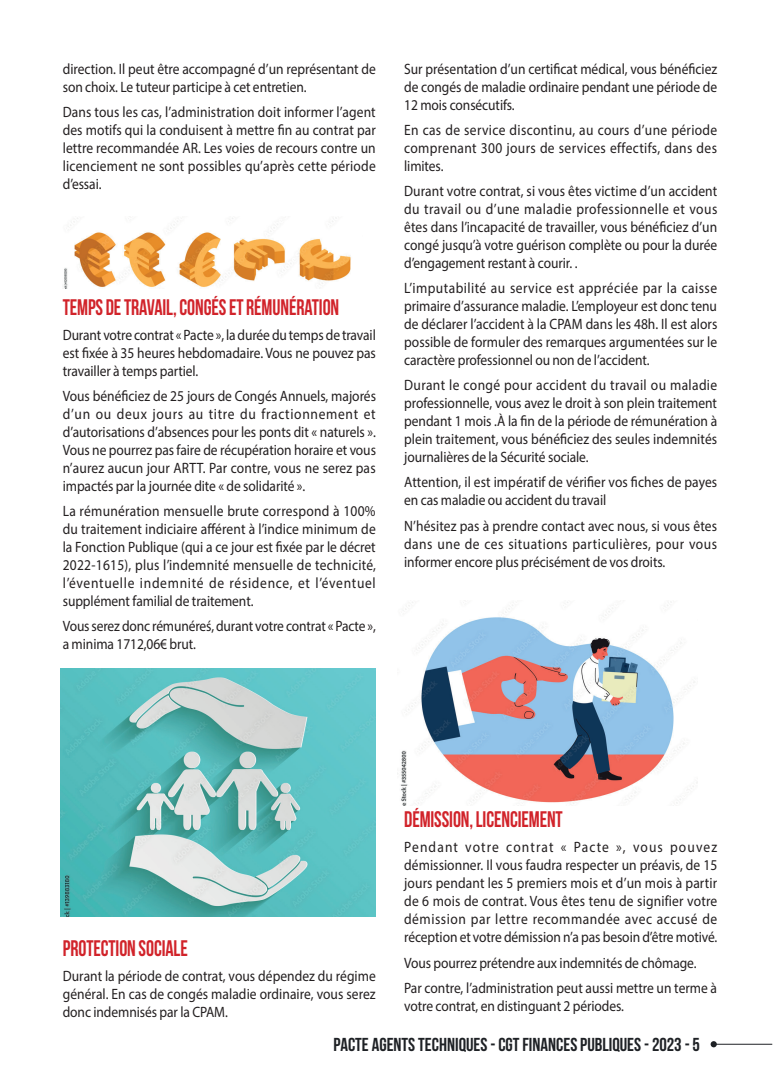
<style>
.page{position:relative;width:780px;height:1088px;background:#fff}
.page>*{position:absolute;margin:0;border:0;box-sizing:border-box;transform-origin:0 0}
.t1{font:700 22.5px "Bebas Neue";letter-spacing:-.005em;color:#d1232a;scale:.9 1}
.t2{font:700 18.75px "Bebas Neue";color:#1e2125}
.t3{font:15px/18px "Myriad Pro";letter-spacing:-.005em;color:#231f20;text-align:justify;scale:.9 1}
</style>
<div class="page">
<hr style="left:716px;top:1044px;width:56px;height:1px;background:#1e2125">
<svg style="left:710px;top:1041px;width:6px;height:6px"></svg>
<img style="left:64px;top:217px;width:287px;height:72px">
<img style="left:61px;top:669px;width:315px;height:247px">
<img style="left:397px;top:601px;width:300px;height:205px">
<p class="t3" style="left:63px;top:60px;width:349px">direction. Il peut être accompagné d’un représentant de son choix. Le tuteur participe à cet entretien.</p>
<p class="t3" style="left:63px;top:103px;width:349px">Dans tous les cas, l’administration doit informer l’agent des motifs qui la conduisent à mettre fin au contrat par lettre recommandée AR. Les voies de recours contre un licenciement ne sont possibles qu’après cette période d’essai.</p>
<h1 class="t1" style="left:63px;top:295px;width:309px">TEMPS DE TRAVAIL, CONGÉS ET RÉMUNÉRATION</h1>
<p class="t3" style="left:63px;top:326px;width:349px">Durant votre contrat « Pacte », la durée du temps de travail est fixée à 35 heures hebdomadaire. Vous ne pouvez pas travailler à temps partiel.</p>
<p class="t3" style="left:63px;top:387px;width:349px">Vous bénéficiez de 25 jours de Congés Annuels, majorés d’un ou deux jours au titre du fractionnement et d’autorisations d’absences pour les ponts dit « naturels ».<br>Vous ne pourrez pas faire de récupération horaire et vous n’aurez aucun jour ARTT. Par contre, vous ne serez pas impactés par la journée dite « de solidarité ».</p>
<p class="t3" style="left:63px;top:502px;width:349px">La rémunération mensuelle brute correspond à 100% du traitement indiciaire afférent à l’indice minimum de la Fonction Publique (qui a ce jour est fixée par le décret 2022-1615), plus l’indemnité mensuelle de technicité, l’éventuelle indemnité de résidence, et l’éventuel supplément familial de traitement.</p>
<p class="t3" style="left:63px;top:617px;width:349px">Vous serez donc rémunéreś, durant votre contrat « Pacte », a minima 1712,06€ brut.</p>
<p class="t3" style="left:404px;top:60px;width:349px">Sur présentation d’un certificat médical, vous bénéficiez de congés de maladie ordinaire pendant une période de 12 mois consécutifs.</p>
<p class="t3" style="left:404px;top:121px;width:349px">En cas de service discontinu, au cours d’une période comprenant 300 jours de services effectifs, dans des limites.</p>
<p class="t3" style="left:404px;top:182px;width:349px">Durant votre contrat, si vous êtes victime d’un accident du travail ou d’une maladie professionnelle et vous êtes dans l’incapacité de travailler, vous bénéficiez d’un congé jusqu’à votre guérison complète ou pour la durée d’engagement restant à courir. .</p>
<p class="t3" style="left:404px;top:279px;width:349px">L’imputabilité au service est appréciée par la caisse primaire d’assurance maladie. L’employeur est donc tenu de déclarer l’accident à la CPAM dans les 48h. Il est alors possible de formuler des remarques argumentées sur le caractère professionnel ou non de l’accident.</p>
<p class="t3" style="left:404px;top:376px;width:349px">Durant le congé pour accident du travail ou maladie professionnelle, vous avez le droit à son plein traitement pendant 1 mois .À la fin de la période de rémunération à plein traitement, vous bénéficiez des seules indemnités journalières de la Sécurité sociale.</p>
<p class="t3" style="left:404px;top:473px;width:349px">Attention, il est impératif de vérifier vos fiches de payes en cas maladie ou accident du travail</p>
<p class="t3" style="left:404px;top:516px;width:349px">N’hésitez pas à prendre contact avec nous, si vous êtes dans une de ces situations particulières, pour vous informer encore plus précisément de vos droits.</p>
<h1 class="t1" style="left:63px;top:936px;width:140px">PROTECTION SOCIALE</h1>
<p class="t3" style="left:63px;top:967px;width:349px">Durant la période de contrat, vous dépendez du régime général. En cas de congés maladie ordinaire, vous serez donc indemnisés par la CPAM.</p>
<h1 class="t1" style="left:404px;top:807px;width:178px">DÉMISSION, LICENCIEMENT</h1>
<p class="t3" style="left:404px;top:838px;width:349px">Pendant votre contrat « Pacte », vous pouvez démissionner. Il vous faudra respecter un préavis, de 15 jours pendant les 5 premiers mois et d’un mois à partir de 6 mois de contrat. Vous êtes tenu de signifier votre démission par lettre recommandée avec accusé de réception et votre démission n’a pas besoin d’être motivé.</p>
<p class="t3" style="left:404px;top:950px;width:348px;line-height:25.1px">Vous pourrez prétendre aux indemnités de chômage.<br>Par contre, l’administration peut aussi mettre un terme à</p>
<p class="t3" style="left:404px;top:996px;width:246px">votre contrat, en distinguant 2 périodes.</p>
<p class="t2" style="left:333px;top:1034px;width:368px">PACTE AGENTS TECHNIQUES - CGT FINANCES PUBLIQUES - 2023 - 5</p>
</div>
